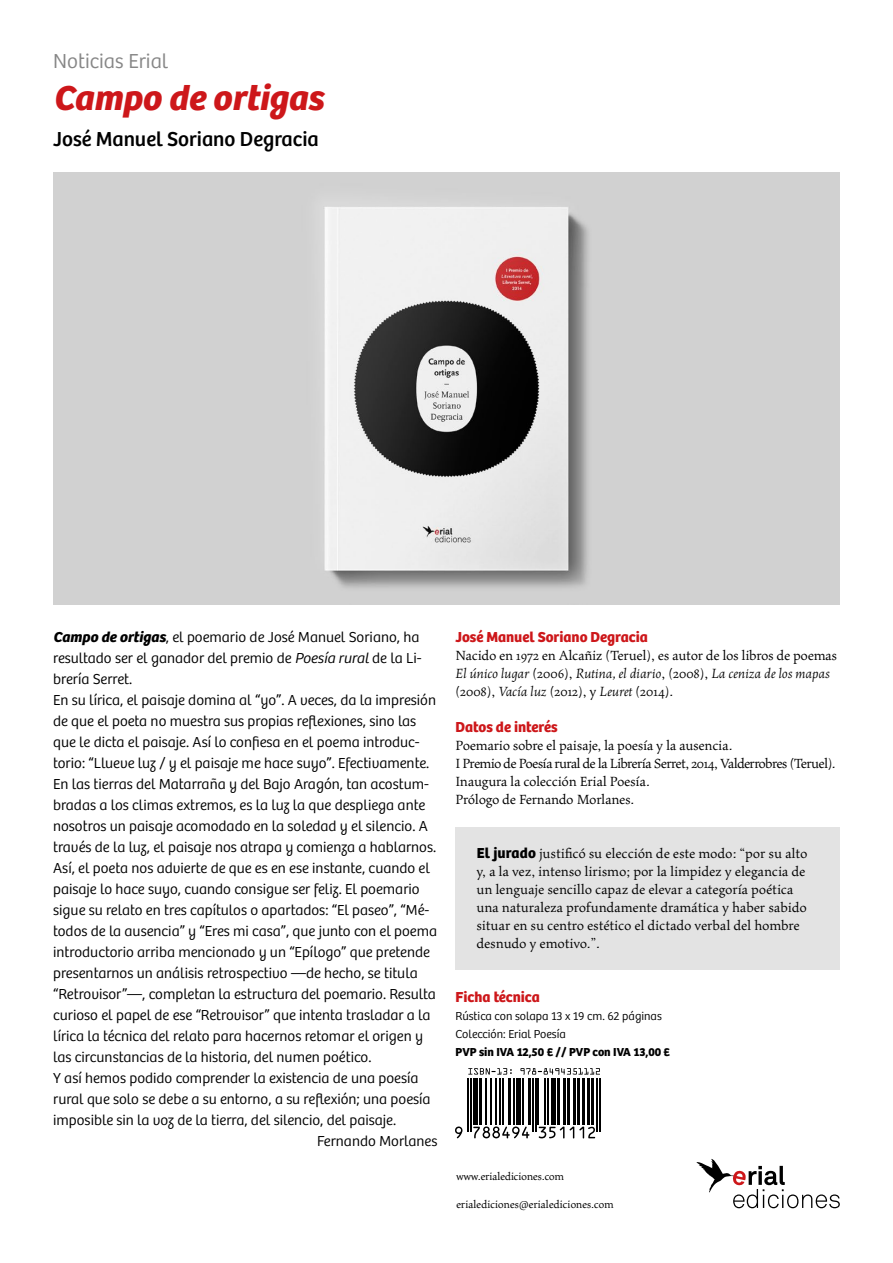
<style>
.page{position:relative;width:893px;height:1263px;background:#fff}
.page>*{position:absolute;margin:0;border:0;box-sizing:border-box;transform-origin:0 0}
.t1{font:italic 700 36px "Bree";color:#cd171a}
.t2{font:21px "Bree";color:#000}
.t3{font:300 21px "Bree";color:#878787}
.t4{font:300 15px "Bree";color:#000}
.t5{font:15px/18px "Maiola Pro";color:#000}
.t6{font:700 15px "Bree";color:#cd171a}
.t7{font:12px "Maiola Pro";color:#000}
.t8{font:300 12px/18px "Bree";color:#000}
.t9{font:700 12px "Bree";color:#000}
.s1{font-weight:700;font-style:italic}
.s2{font-style:italic}
.s3{font-family:"Bree";font-weight:700}
</style>
<div class="page">
<div style="left:455px;top:827px;width:385px;height:142px;background:#e3e3e3"></div>
<svg style="left:696px;top:1159px;width:144px;height:49px"></svg>
<img style="left:53px;top:173px;width:787px;height:432px">
<svg style="left:468px;top:1068px;width:44px;height:6px"></svg>
<svg style="left:520px;top:1068px;width:80px;height:6px"></svg>
<svg style="left:455px;top:1126px;width:7px;height:12px"></svg>
<hr style="left:467px;top:1078px;width:2px;height:54px;background:#000">
<hr style="left:470px;top:1078px;width:2px;height:54px;background:#000">
<hr style="left:473px;top:1078px;width:4px;height:47px;background:#000">
<hr style="left:479px;top:1078px;width:2px;height:47px;background:#000">
<hr style="left:486px;top:1078px;width:1px;height:47px;background:#000">
<hr style="left:490px;top:1078px;width:1px;height:47px;background:#000">
<hr style="left:496px;top:1078px;width:1px;height:47px;background:#000">
<hr style="left:500px;top:1078px;width:1px;height:47px;background:#000">
<hr style="left:502px;top:1078px;width:2px;height:47px;background:#000">
<hr style="left:508px;top:1078px;width:3px;height:47px;background:#000">
<hr style="left:514px;top:1078px;width:1px;height:47px;background:#000">
<hr style="left:517px;top:1078px;width:4px;height:47px;background:#000">
<svg style="left:473px;top:1126px;width:56px;height:12px"></svg>
<hr style="left:522px;top:1078px;width:2px;height:47px;background:#000">
<hr style="left:528px;top:1078px;width:3px;height:47px;background:#000">
<hr style="left:532px;top:1078px;width:1px;height:54px;background:#000">
<hr style="left:535px;top:1078px;width:1px;height:54px;background:#000">
<hr style="left:538px;top:1078px;width:1px;height:47px;background:#000">
<hr style="left:545px;top:1078px;width:1px;height:47px;background:#000">
<hr style="left:547px;top:1078px;width:2px;height:47px;background:#000">
<hr style="left:552px;top:1078px;width:4px;height:47px;background:#000">
<svg style="left:539px;top:1126px;width:25px;height:12px"></svg>
<hr style="left:557px;top:1078px;width:3px;height:47px;background:#000">
<hr style="left:563px;top:1078px;width:3px;height:47px;background:#000">
<hr style="left:567px;top:1078px;width:3px;height:47px;background:#000">
<hr style="left:573px;top:1078px;width:3px;height:47px;background:#000">
<hr style="left:577px;top:1078px;width:3px;height:47px;background:#000">
<hr style="left:582px;top:1078px;width:3px;height:47px;background:#000">
<svg style="left:570px;top:1126px;width:25px;height:12px"></svg>
<hr style="left:587px;top:1078px;width:3px;height:47px;background:#000">
<hr style="left:591px;top:1078px;width:3px;height:47px;background:#000">
<hr style="left:596px;top:1078px;width:2px;height:54px;background:#000">
<hr style="left:599px;top:1078px;width:2px;height:54px;background:#000">
<h2 class="t3" style="left:53px;top:49px;width:117px">Noticias Erial</h2>
<h1 class="t1" style="left:53px;top:77px;width:272px">Campo de ortigas</h1>
<h2 class="t2" style="left:53px;top:127px;width:267px">José Manuel Soriano Degracia</h2>
<p class="t4" style="left:53px;top:629px;width:368px"><span class="s1">Campo de ortigas</span>, el poemario de José Manuel Soriano, ha</p>
<p class="t4" style="left:53px;top:650px;width:370px">resultado ser el ganador del premio de <span class="s2">Poesía rural</span> de la Li-</p>
<p class="t4" style="left:53px;top:671px;width:81px">brería Serret.</p>
<p class="t4" style="left:53px;top:692px;width:384px">En su lírica, el paisaje domina al “yo”. A veces, da la impresión</p>
<p class="t4" style="left:53px;top:713px;width:365px">de que el poeta no muestra sus propias reflexiones, sino las</p>
<p class="t4" style="left:53px;top:734px;width:368px">que le dicta el paisaje. Así lo confiesa en el poema introduc-</p>
<p class="t4" style="left:53px;top:755px;width:378px">torio: “Llueve luz / y el paisaje me hace suyo”. Efectivamente.</p>
<p class="t4" style="left:53px;top:776px;width:377px">En las tierras del Matarraña y del Bajo Aragón, tan acostum-</p>
<p class="t4" style="left:53px;top:797px;width:374px">bradas a los climas extremos, es la luz la que despliega ante</p>
<p class="t4" style="left:53px;top:818px;width:376px">nosotros un paisaje acomodado en la soledad y el silencio. A</p>
<p class="t4" style="left:53px;top:839px;width:385px">través de la luz, el paisaje nos atrapa y comienza a hablarnos.</p>
<p class="t4" style="left:53px;top:860px;width:378px">Así, el poeta nos advierte de que es en ese instante, cuando el</p>
<p class="t4" style="left:53px;top:881px;width:368px">paisaje lo hace suyo, cuando consigue ser feliz. El poemario</p>
<p class="t4" style="left:53px;top:902px;width:378px">sigue su relato en tres capítulos o apartados: “El paseo”, “Mé-</p>
<p class="t4" style="left:53px;top:923px;width:386px">todos de la ausencia” y “Eres mi casa”, que junto con el poema</p>
<p class="t4" style="left:53px;top:944px;width:378px">introductorio arriba mencionado y un “Epílogo” que pretende</p>
<p class="t4" style="left:53px;top:965px;width:366px">presentarnos un análisis retrospectivo —de hecho, se titula</p>
<p class="t4" style="left:53px;top:986px;width:384px">“Retrovisor”—, completan la estructura del poemario. Resulta</p>
<p class="t4" style="left:53px;top:1007px;width:379px">curioso el papel de ese “Retrovisor” que intenta trasladar a la</p>
<p class="t4" style="left:53px;top:1028px;width:371px">lírica la técnica del relato para hacernos retomar el origen y</p>
<p class="t4" style="left:53px;top:1049px;width:320px">las circunstancias de la historia, del numen poético.</p>
<p class="t4" style="left:53px;top:1070px;width:367px">Y así hemos podido comprender la existencia de una poesía</p>
<p class="t4" style="left:53px;top:1091px;width:379px">rural que solo se debe a su entorno, a su reflexión; una poesía</p>
<p class="t4" style="left:53px;top:1112px;width:345px">imposible sin la voz de la tierra, del silencio, del paisaje.</p>
<p class="t4" style="left:317px;top:1133px;width:122px">Fernando Morlanes</p>
<p class="t6" style="left:455px;top:628px;width:194px">José Manuel Soriano Degracia</p>
<p class="t5" style="left:455px;top:647px;width:383px">Nacido en 1972 en Alcañiz (Teruel), es autor de los libros de poemas<br><span class="s2">El único lugar</span> (2006), <span class="s2">Rutina, el diario</span>, (2008), <span class="s2">La ceniza de los mapas </span>(2008), <span class="s2">Vacía luz</span> (2012), y <span class="s2">Leuret</span> (2014).</p>
<p class="t6" style="left:455px;top:718px;width:104px">Datos de interés</p>
<p class="t5" style="left:455px;top:737px;width:382px">Poemario sobre el paisaje, la poesía y la ausencia.<br>I Premio de Poesía rural de la Librería Serret, 2014, Valderrobres (Teruel).<br>Inaugura la colección Erial Poesía.<br>Prólogo de Fernando Morlanes.</p>
<p class="t5" style="left:477px;top:845px;width:332px"><span class="s3">El jurado</span> justificó su elección de este modo: “por su alto y, a la vez, intenso lirismo; por la limpidez y elegancia de un lenguaje sencillo capaz de elevar a categoría poética una naturaleza profundamente dramática y haber sabido situar en su centro estético el dictado verbal del hombre desnudo y emotivo.”.</p>
<p class="t6" style="left:455px;top:988px;width:86px">Ficha técnica</p>
<p class="t8" style="left:455px;top:1007px;width:208px">Rústica con solapa 13 x 19 cm. 62 páginas<br>Colección: Erial Poesía</p>
<p class="t9" style="left:455px;top:1045px;width:216px">PVP sin IVA 12,50 € // PVP con IVA 13,00 €</p>
<p class="t7" style="left:456px;top:1169px;width:109px">www.erialediciones.com</p>
<p class="t7" style="left:456px;top:1198px;width:159px">erialediciones@erialediciones.com</p>
</div>
